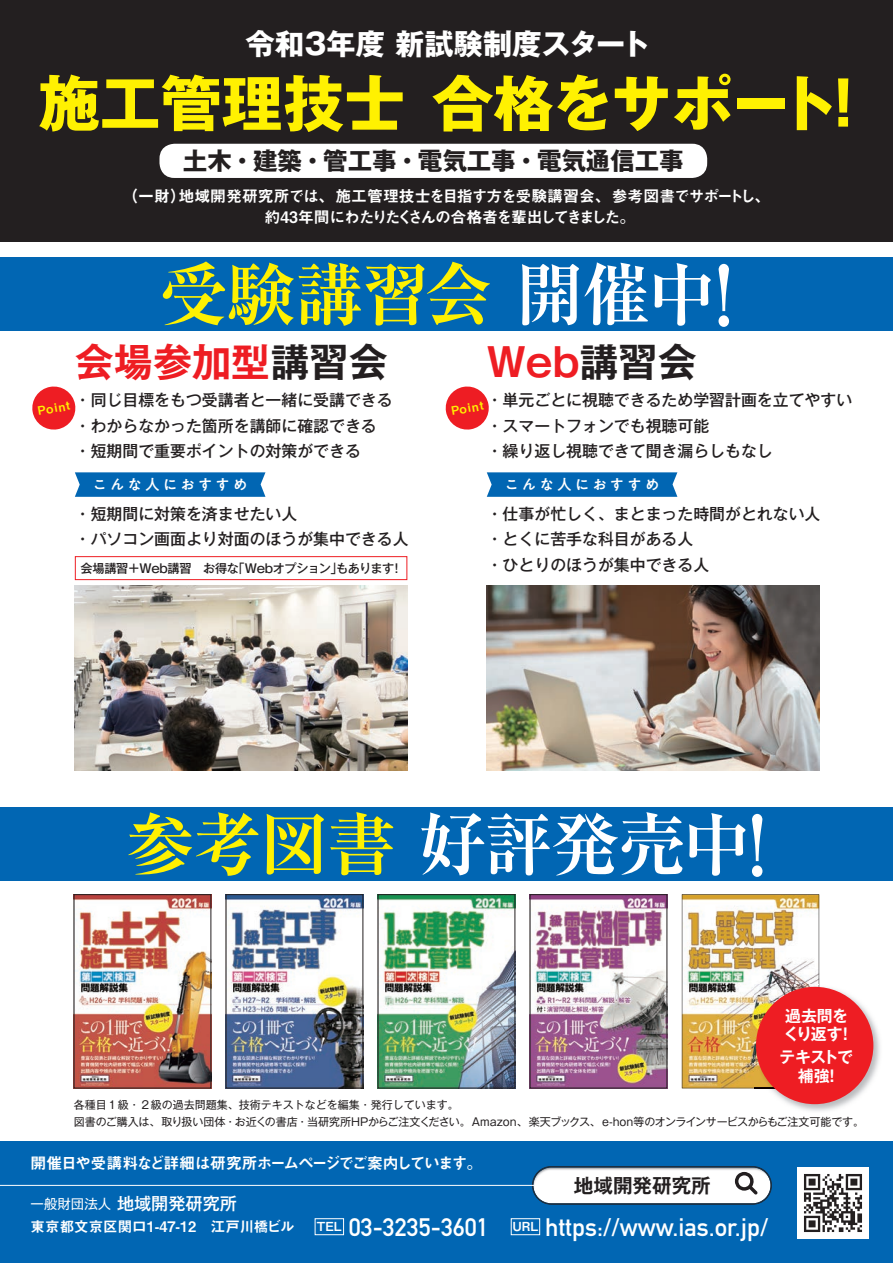
<style>
.page{position:relative;width:893px;height:1263px;background:#fff}
.page>*{position:absolute;margin:0;border:0;box-sizing:border-box;transform-origin:0 0}
.t1{font:68.4px "Ryumin Pro Bold 90 pv RKSJ H";letter-spacing:-.02em;color:#fff}
.t2{font:68.4px "Ryumin Pro Bold 90 pv RKSJ H";letter-spacing:-.025em;color:#fff101}
.t3{font:61.05px "Gothic MB101 Pr 6 Bold 90 pv RKSJ H";color:#fff101}
.t4{font:39.15px "Gothic MB101 Pr 6 De Bold 90 pv RKSJ H";color:#ee1d23}
.t5{font:29.4px "Gothic MB101 Pr 6 Bold 90 pv RKSJ H";letter-spacing:-.01em;color:#fff}
.t6{font:24.9px "DIN Mittelschrift";color:#fff}
.t7{font:24.45px "Gothic MB101 Pr 6 Bold 90 pv RKSJ H";color:#231f20}
.t8{font:19.5px "Gothic MB101 Pr 6 De Bold 90 pv RKSJ H";color:#231f20}
.t9{font:17.1px "Gothic MB101 Pr 6 Medium 90 pv RKSJ H";color:#fff}
.t10{font:15.9px/25.7px "Gothic MB101 Pr 6 Medium 90 pv RKSJ H";color:#231f20}
.t11{font:15.9px/20.9px "Midashi Go Pr 6 MB31 90 pv RKSJ H";letter-spacing:-.065em;color:#fff;text-align:center}
.t12{font:15.9px "Midashi Go Pr 6 MB31 90 pv RKSJ H";letter-spacing:-.095em;color:#fff}
.t13{font:15.9px/18.3px "Gothic MB101 Pr 6 De Bold 90 pv RKSJ H";letter-spacing:-.035em;color:#fff}
.t14{font:14.7px "PA1 Gothic Std Medium 90 pv RKSJ H";letter-spacing:.2em;color:#fff}
.t15{font:12.15px "Gothic MB101 Pr 6 Medium 90 pv RKSJ H";letter-spacing:-.035em;color:#231f20}
.t16{font:11.7px "Midashi Go Pr 6 MB31 90 pv RKSJ H";color:#fff101}
.t17{font:10.95px "Gothic MB101 Pr 6 Regular 90 pv RKSJ H";color:#231f20}
.s1{font-family:"Shin Go Pr 6 Bold 90 pv RKSJ H"}
.s2{color:#fff}
.s3{font-size:82.2px;color:#fff}
.s4{color:#231f20}
.s5{color:#fff101}
.s6{font-size:82.2px}
.s7{font-family:"Gothic MB101 Pr 6 Regular 90 pv RKSJ H";font-size:13.5px}
.s8{font-family:"Midashi Go Pr 6 MB31 90 pv RKSJ H";font-size:14.55px}
</style>
<div class="page">
<div style="left:0;top:1141px;width:893px;height:122px;background:#0166b3"></div>
<img style="left:75px;top:585px;width:332px;height:186px">
<img style="left:532px;top:896px;width:133px;height:190px">
<div style="left:530px;top:894px;width:137px;height:194px;border:1px solid #231f20"></div>
<img style="left:76px;top:896px;width:133px;height:190px">
<img style="left:380px;top:896px;width:133px;height:190px">
<div style="left:378px;top:894px;width:137px;height:194px;border:1px solid #231f20"></div>
<img style="left:228px;top:896px;width:133px;height:190px">
<div style="left:226px;top:894px;width:137px;height:194px;border:1px solid #231f20"></div>
<img style="left:682px;top:894px;width:137px;height:194px">
<div style="left:0;top:257px;width:893px;height:74px;background:#0166b3"></div>
<div style="left:0;top:0;width:893px;height:242px;background:#231f20"></div>
<div style="left:0;top:807px;width:893px;height:74px;background:#0166b3"></div>
<img style="left:487px;top:585px;width:332px;height:186px">
<img style="left:771px;top:985px;width:109px;height:126px">
<img style="left:754px;top:985px;width:33px;height:103px">
<img style="left:787px;top:985px;width:32px;height:9px">
<img style="left:754px;top:1088px;width:21px;height:1px">
<div style="left:756px;top:987px;width:117px;height:117px;background:#ee1d23;border-radius:50%"></div>
<img style="left:532px;top:1166px;width:240px;height:39px">
<img style="left:533px;top:1167px;width:238px;height:37px">
<svg style="left:735px;top:1172px;width:23px;height:22px"></svg>
<div style="left:315px;top:1218px;width:29px;height:17px;border:1px solid #fff"></div>
<div style="left:511px;top:1218px;width:29px;height:17px;border:1px solid #fff"></div>
<img style="left:798px;top:1168px;width:70px;height:70px">
<hr style="left:0;top:1185px;width:534px;height:1px;background:#fff">
<div style="left:75px;top:556px;width:332px;height:24px;border:1px solid #ee1d23"></div>
<svg style="left:75px;top:472px;width:190px;height:25px;background:#0c6cb6"></svg>
<svg style="left:487px;top:472px;width:190px;height:25px;background:#0c6cb6"></svg>
<svg style="left:32px;top:386px;width:44px;height:44px"></svg>
<svg style="left:445px;top:386px;width:44px;height:44px"></svg>
<div style="left:159px;top:144px;width:548px;height:34px;background:#fff;border-radius:15px"></div>
<h3 class="t5" style="left:246px;top:33px;width:407px">令和３年度 新試験制度スタート</h3>
<h2 class="t3" style="left:38px;top:81px;width:837px">施工管理技士合格をサポート<span class="s1">！</span></h2>
<h3 class="t7" style="left:183px;top:152px;width:502px">土木・建築・管工事・電気工事・電気通信工事</h3>
<p class="t11" style="left:122px;top:187px;width:650px">（一財）地域開発研究所では、施工管理技士を目指す方を受験講習会、参考図書でサポートし、約43年間にわたりたくさんの合格者を輩出してきました。</p>
<h1 class="t2" style="left:159px;top:269px;width:604px">受験講習会 <span class="s2">開催中</span><span class="s3">！</span></h1>
<h3 class="t4" style="left:75px;top:348px;width:314px">会場参加型<span class="s4">講習会</span></h3>
<h3 class="t4" style="left:487px;top:348px;width:212px">Web<span class="s4">講習会</span></h3>
<p class="t10" style="left:75px;top:389px;width:319px">・同じ目標をもつ受講者と一緒に受講できる・わからなかった箇所を講師に確認できる・短期間で重要ポイントの対策ができる</p>
<p class="t16" style="left:37px;top:407px;width:34px;rotate:-10deg">Point</p>
<p class="t16" style="left:450px;top:407px;width:34px;rotate:-10deg">Point</p>
<p class="t10" style="left:487px;top:389px;width:367px">・単元ごとに視聴できるため学習計画を立てやすい・スマートフォンでも視聴可能<br>・繰り返し視聴できて聞き漏らしもなし</p>
<p class="t14" style="left:92px;top:479px;width:157px">こんな人におすすめ</p>
<p class="t14" style="left:504px;top:479px;width:157px">こんな人におすすめ</p>
<p class="t10" style="left:75px;top:503px;width:335px">・短期間に対策を済ませたい人<br>・パソコン画面より対面のほうが集中できる人</p>
<p class="t15" style="left:81px;top:564px;width:324px">会場講習＋Web講習　お得な「Webオプション」もあります！</p>
<p class="t10" style="left:487px;top:503px;width:335px">・仕事が忙しく、まとまった時間がとれない人・とくに苦手な科目がある人<br>・ひとりのほうが集中できる人</p>
<h1 class="t1" style="left:126px;top:819px;width:670px"><span class="s5">参考図書</span> 好評発売中<span class="s6">！</span></h1>
<p class="t17" style="left:74px;top:1100px;width:387px">各種目１級・２級の過去問題集、技術テキストなどを編集・発行しています。</p>
<p class="t13" style="left:784px;top:1008px;width:71px">過去問をくり返す！</p>
<p class="t13" style="left:780px;top:1050px;width:75px;text-align:center">テキストで補強！</p>
<p class="t17" style="left:74px;top:1117px;width:792px">図書のご購入は、取り扱い団体・お近くの書店・当研究所HPからご注文ください。Amazon、楽天ブックス、e-hon等のオンラインサービスからもご注文可能です。</p>
<p class="t12" style="left:31px;top:1157px;width:453px">開催日や受講料など詳細は研究所ホームページでご案内しています。</p>
<p class="t9" style="left:31px;top:1197px;width:208px"><span class="s7">一般財団法人</span> 地域開発研究所</p>
<p class="t8" style="left:574px;top:1178px;width:138px">地域開発研究所</p>
<h3 class="t6" style="left:31px;top:1212px;width:739px"><span class="s8">東京都文京区関口1-47-12　江戸川橋ビル　</span> <sup>TEL</sup> 03-3235-3601 <sup>URL</sup> https://www.ias.or.jp/</h3>
</div>
